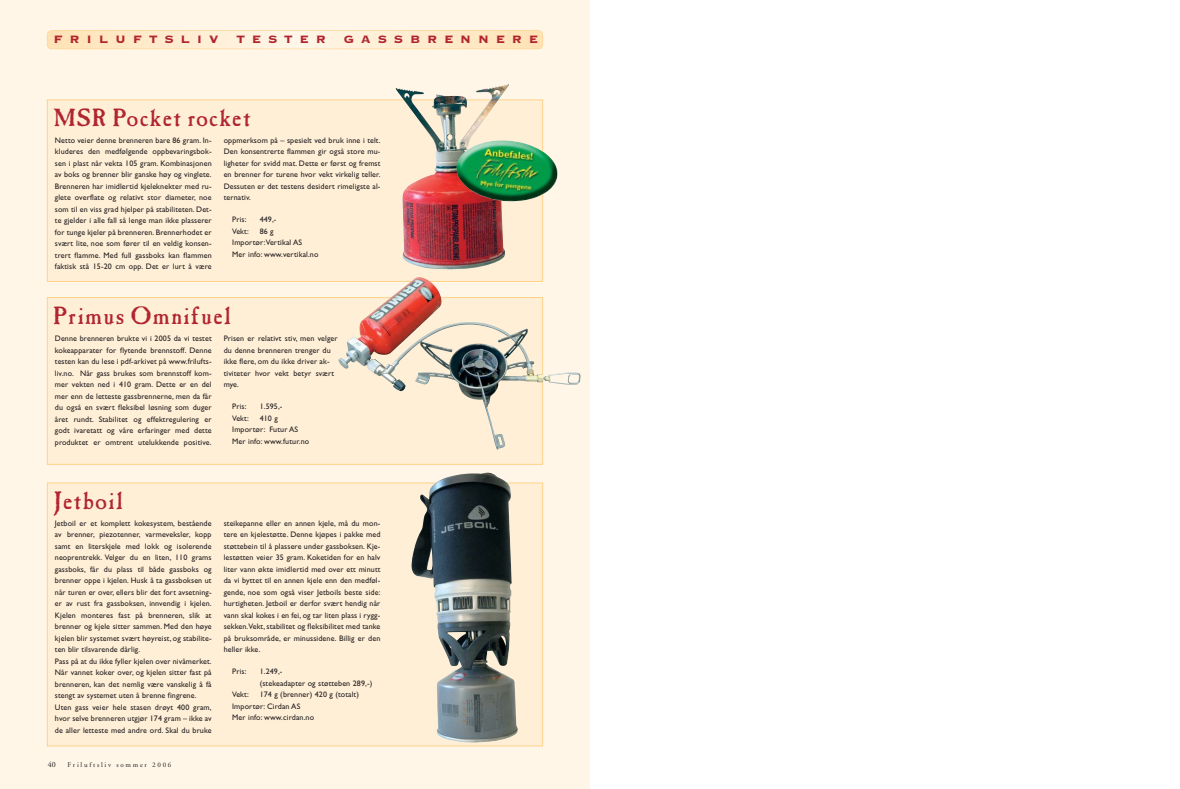
<style>
.page{position:relative;width:1180px;height:789px;background:#fff}
.page>*{position:absolute;margin:0;border:0;box-sizing:border-box;transform-origin:0 0}
.t1{font:26px "Caslon Antique Rgl";letter-spacing:.045em;color:#b1252f}
.t2{font:14px "Copperplate Thirty Three BC";letter-spacing:.49em;color:#b1252f}
.t3{font:8px/11.5px "Gill Sans";letter-spacing:.015em;color:#231f20}
.t4{font:8px "Adobe Garamond";color:#231f20}
.t5{font:7px "Adobe Garamond";letter-spacing:.25em;color:#231f20}
</style>
<div class="page">
<div style="left:0;top:0;width:590px;height:788px;background:#fff6e8"></div>
<div style="left:47px;top:100px;width:495px;height:181px;background:#ffefd7"></div>
<div style="left:47px;top:99px;width:496px;height:183px;border:1px solid #ffd38a"></div>
<div style="left:47px;top:297px;width:495px;height:167px;background:#ffefd7"></div>
<div style="left:47px;top:297px;width:496px;height:167px;border:1px solid #ffd38a"></div>
<div style="left:47px;top:482px;width:495px;height:263px;background:#ffefd7"></div>
<div style="left:47px;top:482px;width:496px;height:264px;border:1px solid #ffd38a"></div>
<svg style="left:47px;top:30px;width:496px;height:19px"></svg>
<img style="left:411px;top:472px;width:107px;height:270px">
<img style="left:395px;top:88px;width:110px;height:182px">
<img style="left:338px;top:332px;width:242px;height:118px">
<img style="left:451px;top:139px;width:107px;height:64px">
<h2 class="t2" style="left:53px;top:30px;width:166px">FRILUFTSLIV</h2>
<h2 class="t2" style="left:236px;top:30px;width:91px">TESTER</h2>
<h2 class="t2" style="left:344px;top:30px;width:196px">GASSBRENNERE</h2>
<h1 class="t1" style="left:53px;top:108px;width:199px">MSR Pocket rocket</h1>
<p class="t3" style="left:55px;top:135px;width:158px;text-align:justify">Netto veier denne brenneren bare 86 gram. In&shy;kluderes den medfølgende oppbevaringsbok&shy;sen i plast når vekta 105 gram. Kombinasjonen av boks og brenner blir ganske høy og vinglete.<br>Brenneren har imidlertid kjeleknekter med ru&shy;glete overflate og relativt stor diameter, noe som til en viss grad hjelper på stabiliteten. Det&shy;te gjelder i alle fall så lenge man ikke plasserer for tunge kjeler på brenneren. Brennerhodet er svært lite, noe som fører til en veldig konsen&shy;trert flamme. Med full gassboks kan flammen faktisk stå 15-20 cm opp. Det er lurt å være</p>
<p class="t3" style="left:224px;top:135px;width:158px;text-align:justify">oppmerksom på – spesielt ved bruk inne i telt.<br>Den konsentrerte flammen gir også store mu&shy;ligheter for svidd mat. Dette er først og fremst en brenner for turene hvor vekt virkelig teller.<br>Dessuten er det testens desidert rimeligste al&shy;ternativ.</p>
<p class="t3" style="left:232px;top:214px;width:16px">Pris:</p>
<p class="t3" style="left:260px;top:214px;width:18px">449,-</p>
<p class="t3" style="left:232px;top:226px;width:18px">Vekt:</p>
<p class="t3" style="left:232px;top:226px;width:88px;text-indent:28px">86 g<br>Importør:Vertikal AS<br>Mer info: www.vertikal.no</p>
<h1 class="t1" style="left:53px;top:307px;width:179px">Primus Omnifuel</h1>
<p class="t3" style="left:55px;top:333px;width:158px;text-align:justify">Denne brenneren brukte vi i 2005 da vi testet kokeapparater for flytende brennstoff. Denne testen kan du lese i pdf-arkivet på www.frilufts&shy;liv.no. Når gass brukes som brennstoff kom&shy;mer vekten ned i 410 gram. Dette er en del mer enn de letteste gassbrennerne, men da får du også en svært fleksibel løsning som duger året rundt. Stabilitet og effektregulering er godt ivaretatt og våre erfaringer med dette produktet er omtrent utelukkende positive.</p>
<p class="t3" style="left:224px;top:333px;width:115px">Prisen er relativt stiv, men velger du denne brenneren trenger du ikke flere, om du ikke driver ak&shy;tiviteter hvor vekt betyr svært mye.</p>
<p class="t3" style="left:232px;top:401px;width:16px">Pris:</p>
<p class="t3" style="left:260px;top:401px;width:24px">1.595,-</p>
<p class="t3" style="left:232px;top:413px;width:18px">Vekt:</p>
<p class="t3" style="left:232px;top:413px;width:78px;text-indent:28px">410 g<br>Importør: Futur AS<br>Mer info: www.futur.no</p>
<h1 class="t1" style="left:53px;top:491px;width:71px">Jetboil</h1>
<p class="t3" style="left:55px;top:517px;width:158px">Jetboil er et komplett kokesystem, bestående av brenner, piezotenner, varmeveksler, kopp samt en literskjele med lokk og isolerende neoprentrekk. Velger du en liten, 110 grams gassboks, får du plass til både gassboks og brenner oppe i kjelen. Husk å ta gassboksen ut når turen er over, ellers blir det fort avsetning&shy;er av rust fra gassboksen, innvendig i kjelen.<br>Kjelen monteres fast på brenneren, slik at brenner og kjele sitter sammen. Med den høye kjelen blir systemet svært høyreist, og stabilite&shy;ten blir tilsvarende dårlig.<br>Pass på at du ikke fyller kjelen over nivåmerket.<br>Når vannet koker over, og kjelen sitter fast på brenneren, kan det nemlig være vanskelig å få stengt av systemet uten å brenne fingrene.<br>Uten gass veier hele stasen drøyt 400 gram, hvor selve brenneren utgjør 174 gram – ikke av de aller letteste med andre ord. Skal du bruke</p>
<p class="t3" style="left:224px;top:517px;width:158px;text-align:justify">steikepanne eller en annen kjele, må du mon&shy;tere en kjelestøtte. Denne kjøpes i pakke med støttebein til å plassere under gassboksen. Kje&shy;lestøtten veier 35 gram. Koketiden for en halv liter vann økte imidlertid med over ett minutt da vi byttet til en annen kjele enn den medføl&shy;gende, noe som også viser Jetboils beste side: hurtigheten. Jetboil er derfor svært hendig når vann skal kokes i en fei, og tar liten plass i rygg&shy;sekken.Vekt, stabilitet og fleksibilitet med tanke på bruksområde, er minussidene. Billig er den heller ikke.</p>
<p class="t3" style="left:232px;top:666px;width:16px">Pris:</p>
<p class="t3" style="left:260px;top:666px;width:114px">1.249,-<br>(stekeadapter og støtteben 289,-)</p>
<p class="t3" style="left:232px;top:689px;width:18px">Vekt:</p>
<p class="t3" style="left:232px;top:689px;width:128px;text-indent:28px">174 g (brenner) 420 g (totalt)<br>Importør: Cirdan AS<br>Mer info: www.cirdan.no</p>
<p class="t4" style="left:48px;top:761px;width:9px">40</p>
<p class="t5" style="left:68px;top:761px;width:105px">Friluftsliv sommer 2006</p>
</div>
